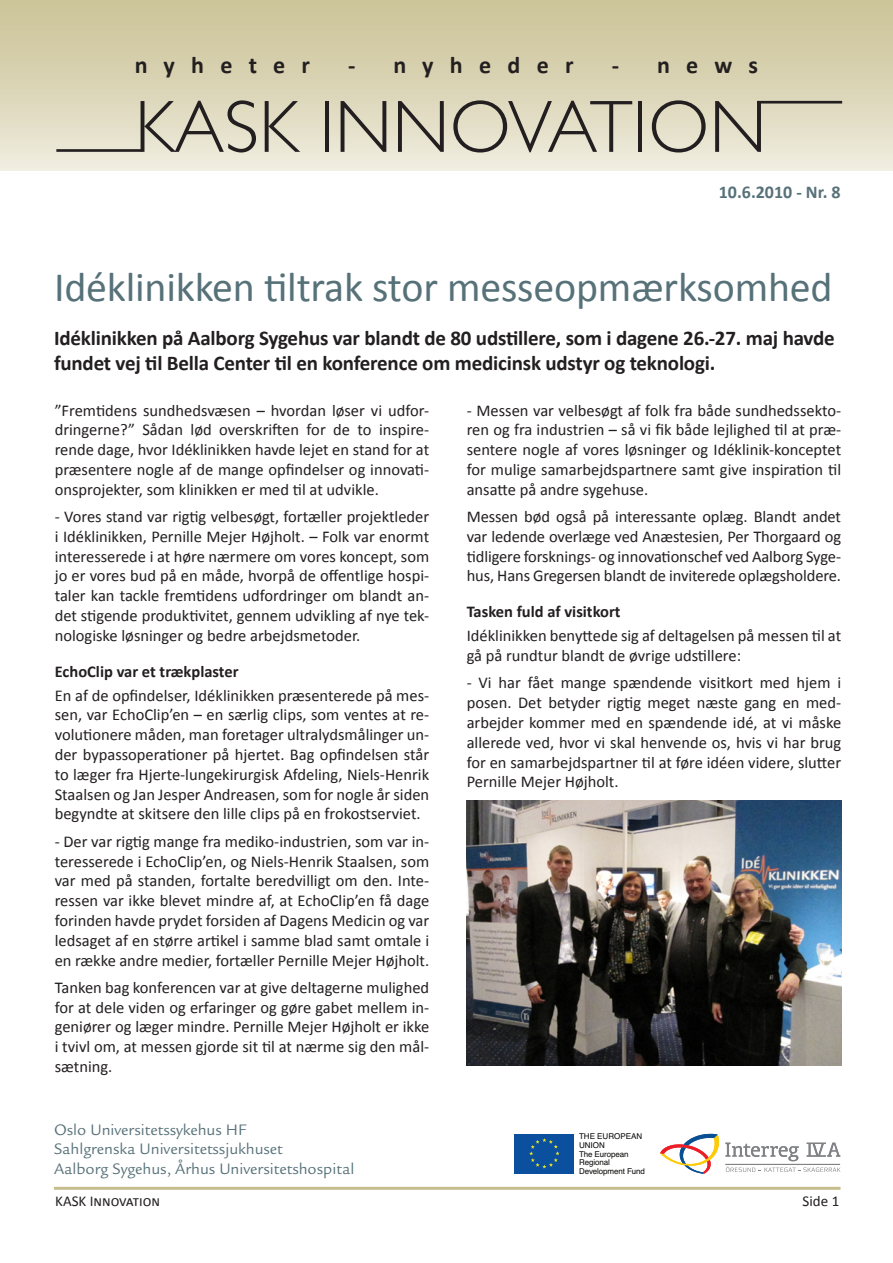
<style>
.page{position:relative;width:893px;height:1263px;background:#fff}
.page>*{position:absolute;margin:0;border:0;box-sizing:border-box;transform-origin:0 0}
.t1{font:300 74.4px "Gill Sans";color:#231f20}
.t2{font:42px "Calibri";letter-spacing:-.005em;color:#577179}
.t3{font:700 24px "Calibri";letter-spacing:.68em;color:#231f20}
.KASK-manchet{font:700 21px/25.2px "Calibri";letter-spacing:-.01em;color:#231f20}
.t4{font:700 18px "Calibri";color:#577179}
.brødtekst{font:16.5px/19.8px "Calibri";color:#231f20;text-align:justify}
.t5{font:16.5px/19.8px "Legacy San ITC";color:#577179}
.Brødtekstoverskrift{font:700 16.5px "Calibri";color:#231f20}
.t6{font:15px "Calibri";color:#231f20}
.t7{font:7.95px/8.6px "Helvetica";letter-spacing:-.015em;color:#040503}
</style>
<div class="page">
<div style="left:0;top:0;width:893px;height:170px;background:linear-gradient(to bottom,#cac194,#eeebdc)"></div>
<div style="left:54px;top:1187px;width:786px;height:3px;background:#c5bd8c;border:2px solid #c5bd8c"></div>
<hr style="left:56px;top:149px;width:85px;height:3px;background:#231f20">
<hr style="left:757px;top:101px;width:85px;height:3px;background:#231f20">
<div style="left:514px;top:1134px;width:60px;height:39px;background:#0b509f"></div>
<svg style="left:529px;top:1138px;width:31px;height:30px"></svg>
<svg style="left:660px;top:1134px;width:59px;height:40px"></svg>
<svg style="left:725px;top:1143px;width:115px;height:29px"></svg>
<img style="left:467px;top:801px;width:375px;height:264px">
<p class="t3" style="left:135px;top:50px;width:177px">nyheter</p>
<p class="t3" style="left:348px;top:50px;width:227px">- nyheder</p>
<p class="t3" style="left:612px;top:50px;width:148px">- news</p>
<h1 class="t1" style="left:135px;top:84px;width:633px">KASK INNOVATION</h1>
<p class="t4" style="left:719px;top:181px;width:123px">10.6.2010 - Nr. 8</p>
<p class="t2" style="left:54px;top:261px;width:780px">Idéklinikken tiltrak stor messeopmærksomhed</p>
<p class="KASK-manchet" style="left:54px;top:324px;width:782px">Idéklinikken på Aalborg Sygehus var blandt de 80 udstillere, som i dagene 26.-27. maj havde fundet vej til Bella Center til en konference om medicinsk udstyr og teknologi.</p>
<p class="brødtekst" style="left:55px;top:399px;width:376px">”Fremtidens sundhedsvæsen – hvordan løser vi udfor&shy;dringerne?” Sådan lød overskriften for de to inspire&shy;rende dage, hvor Idéklinikken havde lejet en stand for at præsentere nogle af de mange opfindelser og innovati&shy;onsprojekter, som klinikken er med til at udvikle.</p>
<p class="brødtekst" style="left:55px;top:506px;width:376px">- Vores stand var rigtig velbesøgt, fortæller projektleder i Idéklinikken, Pernille Mejer Højholt. – Folk var enormt interesserede i at høre nærmere om vores koncept, som jo er vores bud på en måde, hvorpå de offentlige hospi&shy;taler kan tackle fremtidens udfordringer om blandt an&shy;det stigende produktivitet, gennem udvikling af nye tek&shy;nologiske løsninger og bedre arbejdsmetoder.</p>
<p class="Brødtekstoverskrift" style="left:55px;top:661px;width:185px">EchoClip var et trækplaster</p>
<p class="brødtekst" style="left:55px;top:684px;width:376px">En af de opfindelser, Idéklinikken præsenterede på mes&shy;sen, var EchoClip’en – en særlig clips, som ventes at re&shy;volutionere måden, man foretager ultralydsmålinger un&shy;der bypassoperationer på hjertet. Bag opfindelsen står to læger fra Hjerte-lungekirurgisk Afdeling, Niels-Henrik Staalsen og Jan Jesper Andreasen, som for nogle år siden begyndte at skitsere den lille clips på en frokostserviet.</p>
<p class="brødtekst" style="left:55px;top:831px;width:376px">- Der var rigtig mange fra mediko-industrien, som var in&shy;teresserede i EchoClip’en, og Niels-Henrik Staalsen, som var med på standen, fortalte beredvilligt om den. Inte&shy;ressen var ikke blevet mindre af, at EchoClip’en få dage forinden havde prydet forsiden af Dagens Medicin og var ledsaget af en større artikel i samme blad samt omtale i en række andre medier, fortæller Pernille Mejer Højholt.</p>
<p class="brødtekst" style="left:55px;top:977px;width:376px">Tanken bag konferencen var at give deltagerne mulighed for at dele viden og erfaringer og gøre gabet mellem in&shy;geniører og læger mindre. Pernille Mejer Højholt er ikke i tvivl om, at messen gjorde sit til at nærme sig den mål&shy;sætning.</p>
<p class="brødtekst" style="left:467px;top:399px;width:376px">- Messen var velbesøgt af folk fra både sundhedssekto&shy;ren og fra industrien – så vi fik både lejlighed til at præ&shy;sentere nogle af vores løsninger og Idéklinik-konceptet for mulige samarbejdspartnere samt give inspiration til ansatte på andre sygehuse.</p>
<p class="brødtekst" style="left:467px;top:506px;width:376px">Messen bød også på interessante oplæg. Blandt andet var ledende overlæge ved Anæstesien, Per Thorgaard og tidligere forsknings- og innovationschef ved Aalborg Syge&shy;hus, Hans Gregersen blandt de inviterede oplægsholdere.</p>
<p class="Brødtekstoverskrift" style="left:467px;top:601px;width:155px">Tasken fuld af visitkort</p>
<p class="brødtekst" style="left:467px;top:625px;width:376px">Idéklinikken benyttede sig af deltagelsen på messen til at gå på rundtur blandt de øvrige udstillere:</p>
<p class="brødtekst" style="left:467px;top:672px;width:376px">- Vi har fået mange spændende visitkort med hjem i posen. Det betyder rigtig meget næste gang en med&shy;arbejder kommer med en spændende idé, at vi måske allerede ved, hvor vi skal henvende os, hvis vi har brug for en samarbejdspartner til at føre idéen videre, slutter Pernille Mejer Højholt.</p>
<p class="t5" style="left:54px;top:1120px;width:230px">Oslo Universitetssykehus HF<br>Sahlgrenska Universitetssjukhuset</p>
<p class="t5" style="left:54px;top:1159px;width:302px">Aalborg Sygehus, Århus Universitetshospital</p>
<p class="t6" style="left:55px;top:1191px;width:106px">KASK Innovation</p>
<p class="t6" style="left:803px;top:1192px;width:38px">Side 1</p>
<p class="t7" style="left:579px;top:1131px;width:65px;line-height:9.6px">THE EUROPEAN<br>UNION</p>
<p class="t7" style="left:579px;top:1150px;width:67px">The European<br>Regional<br>Development Fund</p>
</div>
